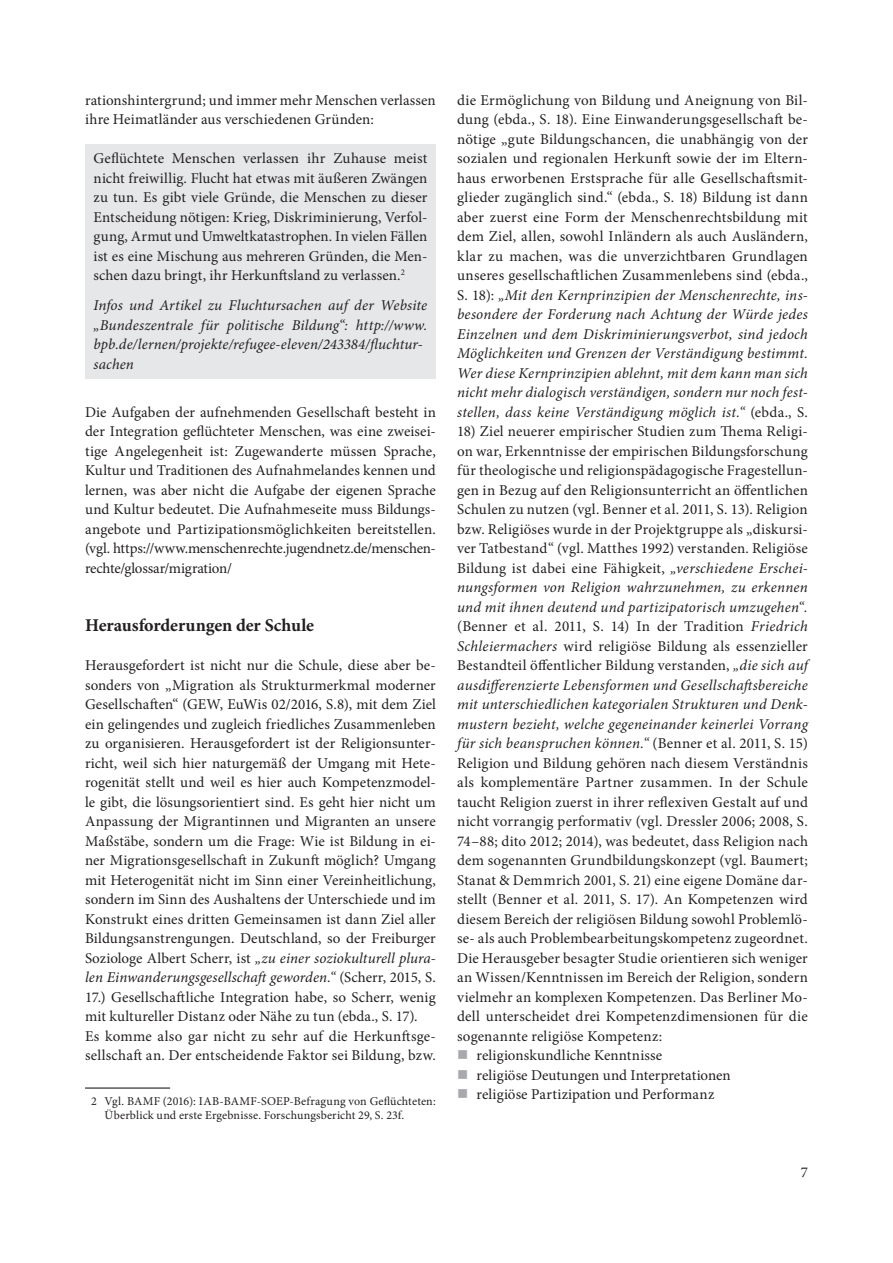
<style>
.page{position:relative;width:893px;height:1263px;background:#fff}
.page>*{position:absolute;margin:0;border:0;box-sizing:border-box;transform-origin:0 0}
.ÜS_2{font:700 18px "Minion Pro";letter-spacing:-.01em;color:#231f20}
.t1{font:15px/19.5px "Minion Pro";letter-spacing:.005em;color:#231f20;text-align:justify}
.t2{font:italic 15px/19.5px "Minion Pro";letter-spacing:.01em;color:#231f20}
.Fußnote{font:12px/14.4px "Minion Pro";letter-spacing:.015em;color:#231f20}
.s1{font-style:italic}
.s2{color:#a8a9ad}
</style>
<div class="page">
<div style="left:85px;top:144px;width:351px;height:234px;background:#e6e7e9"></div>
<hr style="left:85px;top:1087px;width:85px;height:1px;background:#231f20">
<p class="t1" style="left:85px;top:90px;width:352px">rationshintergrund; und immer mehr Menschen verlassen ihre Heimatländer aus verschiedenen Gründen:</p>
<p class="t1" style="left:94px;top:149px;width:335px">Geflüchtete Menschen verlassen ihr Zuhause meist nicht freiwillig. Flucht hat etwas mit äußeren Zwängen zu tun. Es gibt viele Gründe, die Menschen zu dieser Entscheidung nötigen: Krieg, Diskriminierung, Verfol&shy;gung, Armut und Umweltkatastrophen. In vielen Fällen ist es eine Mischung aus mehreren Gründen, die Men&shy;schen dazu bringt, ihr Herkunftsland zu verlassen.<sup>2</sup></p>
<p class="t2" style="left:94px;top:295px;width:335px">Infos und Artikel zu Fluchtursachen auf der Website „Bundeszentrale für politische Bildung“: http://www. bpb.de/lernen/projekte/refugee-eleven/243384/fluchtur&shy;sachen</p>
<p class="t1" style="left:85px;top:402px;width:352px">Die Aufgaben der aufnehmenden Gesellschaft besteht in der Integration geflüchteter Menschen, was eine zweisei&shy;tige Angelegenheit ist: Zugewanderte müssen Sprache, Kultur und Traditionen des Aufnahmelandes kennen und lernen, was aber nicht die Aufgabe der eigenen Sprache und Kultur bedeutet. Die Aufnahmeseite muss Bildungs&shy;angebote und Partizipationsmöglichkeiten bereitstellen. (vgl. https://www.menschenrechte.jugendnetz.de/menschen&shy;rechte/glossar/migration/</p>
<p class="ÜS_2" style="left:85px;top:613px;width:230px">Herausforderungen der Schule</p>
<p class="t1" style="left:85px;top:656px;width:352px">Herausgefordert ist nicht nur die Schule, diese aber be&shy;sonders von „Migration als Strukturmerkmal moderner Gesellschaften“ (GEW, EuWis 02/2016, S.8), mit dem Ziel ein gelingendes und zugleich friedliches Zusammenleben zu organisieren. Herausgefordert ist der Religionsunter&shy;richt, weil sich hier naturgemäß der Umgang mit Hete&shy;rogenität stellt und weil es hier auch Kompetenzmodel&shy;le gibt, die lösungsorientiert sind. Es geht hier nicht um Anpassung der Migrantinnen und Migranten an unsere Maßstäbe, sondern um die Frage: Wie ist Bildung in ei&shy;ner Migrationsgesellschaft in Zukunft möglich? Umgang mit Heterogenität nicht im Sinn einer Vereinheitlichung, sondern im Sinn des Aushaltens der Unterschiede und im Konstrukt eines dritten Gemeinsamen ist dann Ziel aller Bildungsanstrengungen. Deutschland, so der Freiburger Soziologe Albert Scherr, ist <span class="s1">„zu einer soziokulturell plura&shy;len Einwanderungsgesellschaft geworden.“</span> (Scherr, 2015, S.<br>17.) Gesellschaftliche Integration habe, so Scherr, wenig mit kultureller Distanz oder Nähe zu tun (ebda., S. 17).</p>
<p class="t1" style="left:85px;top:1026px;width:352px">Es komme also gar nicht zu sehr auf die Herkunftsge&shy;sellschaft an. Der entscheidende Faktor sei Bildung, bzw.</p>
<p class="Fußnote" style="left:105px;top:1094px;width:333px;text-indent:-14px">2 Vgl. BAMF (2016): IAB-BAMF-SOEP-Befragung von Geflüchteten:<br>Überblick und erste Ergebnisse. Forschungsbericht 29, S. 23f.</p>
<p class="t1" style="left:457px;top:90px;width:352px">die Ermöglichung von Bildung und Aneignung von Bil&shy;dung (ebda., S. 18). Eine Einwanderungsgesellschaft be&shy;nötige „gute Bildungschancen, die unabhängig von der sozialen und regionalen Herkunft sowie der im Eltern&shy;haus erworbenen Erstsprache für alle Gesellschaftsmit&shy;glieder zugänglich sind.“ (ebda., S. 18) Bildung ist dann aber zuerst eine Form der Menschenrechtsbildung mit dem Ziel, allen, sowohl Inländern als auch Ausländern, klar zu machen, was die unverzichtbaren Grundlagen unseres gesellschaftlichen Zusammenlebens sind (ebda., S. 18): <span class="s1">„Mit den Kernprinzipien der Menschenrechte, ins&shy;besondere der Forderung nach Achtung der Würde jedes Einzelnen und dem Diskriminierungsverbot, sind jedoch Möglichkeiten und Grenzen der Verständigung bestimmt.<br>Wer diese Kernprinzipien ablehnt, mit dem kann man sich nicht mehr dialogisch verständigen, sondern nur noch fest&shy;stellen, dass keine Verständigung möglich ist.“</span> (ebda., S.</p>
<p class="t1" style="left:457px;top:422px;width:352px">18) Ziel neuerer empirischer Studien zum Thema Religi&shy;on war, Erkenntnisse der empirischen Bildungsforschung für theologische und religionspädagogische Fragestellun&shy;gen in Bezug auf den Religionsunterricht an öffentlichen Schulen zu nutzen (vgl. Benner et al. 2011, S. 13). Religion bzw. Religiöses wurde in der Projektgruppe als „diskursi&shy;ver Tatbestand“ (vgl. Matthes 1992) verstanden. Religiöse Bildung ist dabei eine Fähigkeit, <span class="s1">„verschiedene Erschei&shy;nungsformen von Religion wahrzunehmen, zu erkennen und mit ihnen deutend und partizipatorisch umzugehen“. </span>(Benner et al. 2011, S. 14) In der Tradition <span class="s1">Friedrich Schleiermachers</span> wird religiöse Bildung als essenzieller Bestandteil öffentlicher Bildung verstanden, <span class="s1">„die sich auf ausdifferenzierte Lebensformen und Gesellschaftsbereiche mit unterschiedlichen kategorialen Strukturen und Denk&shy;mustern bezieht, welche gegeneinander keinerlei Vorrang für sich beanspruchen können.“</span> (Benner et al. 2011, S. 15)<br>Religion und Bildung gehören nach diesem Verständnis als komplementäre Partner zusammen. In der Schule taucht Religion zuerst in ihrer reflexiven Gestalt auf und nicht vorrangig performativ (vgl. Dressler 2006; 2008, S.<br>74–88; dito 2012; 2014), was bedeutet, dass Religion nach dem sogenannten Grundbildungskonzept (vgl. Baumert; Stanat &amp; Demmrich 2001, S. 21) eine eigene Domäne dar&shy;stellt (Benner et al. 2011, S. 17). An Kompetenzen wird diesem Bereich der religiösen Bildung sowohl Problemlö&shy;se- als auch Problembearbeitungskompetenz zugeordnet.<br>Die Herausgeber besagter Studie orientieren sich weniger an Wissen/Kenntnissen im Bereich der Religion, sondern vielmehr an komplexen Kompetenzen. Das Berliner Mo&shy;dell unterscheidet drei Kompetenzdimensionen für die sogenannte religiöse Kompetenz:</p>
<p class="t1" style="left:457px;top:1046px;width:207px"><span class="s2">■</span> religionskundliche Kenntnisse</p>
<p class="t1" style="left:457px;top:1065px;width:275px"><span class="s2">■</span> religiöse Deutungen und Interpretationen</p>
<p class="t1" style="left:457px;top:1085px;width:259px"><span class="s2">■</span> religiöse Partizipation und Performanz</p>
<p class="t1" style="left:801px;top:1163px;width:9px">7</p>
</div>
